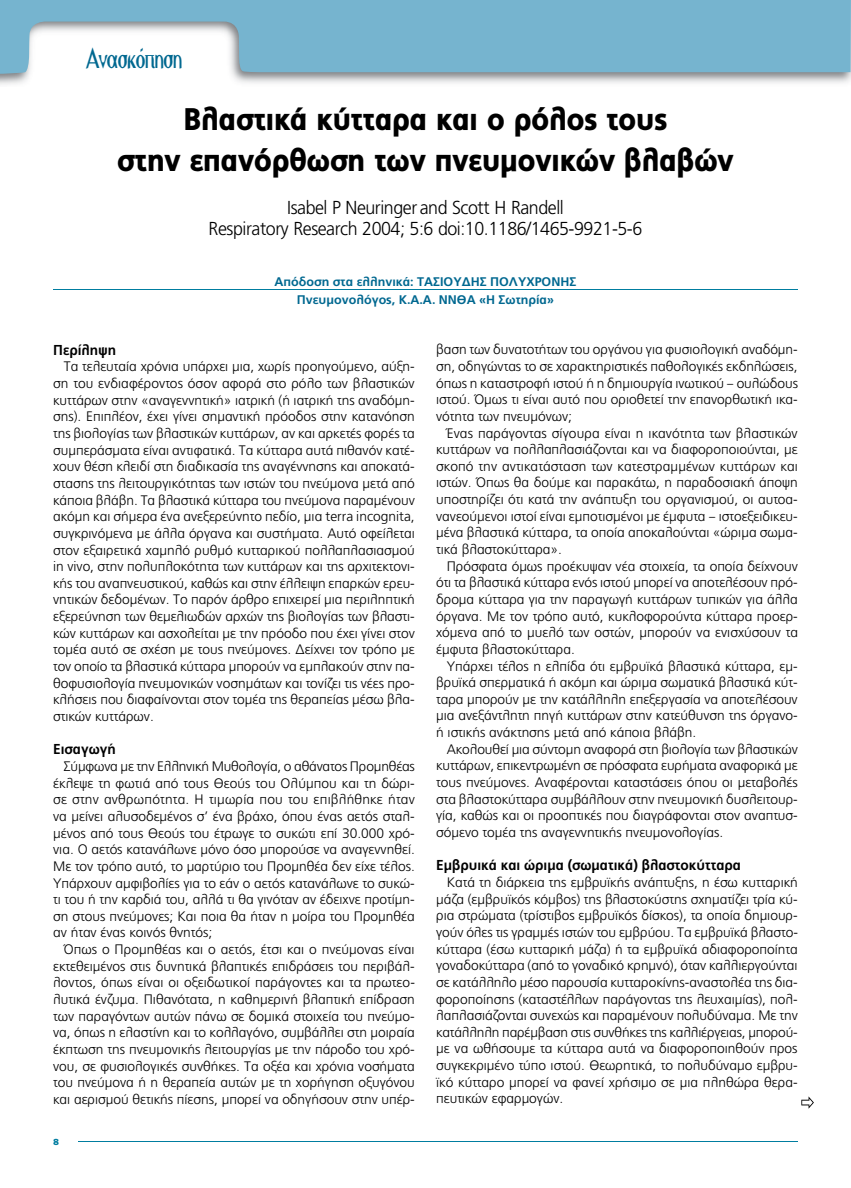
<style>
.page{position:relative;width:851px;height:1188px;background:#fff}
.page>*{position:absolute;margin:0;border:0;box-sizing:border-box;transform-origin:0 0}
.t1{font:900 31.25px/41.2px "PF Catalog";letter-spacing:-.025em;color:#000;text-align:center;scale:.9 1}
.t2{font:300 30px "CF Holly";letter-spacing:-.05em;color:#006890;scale:.8 1}
.t3{font:300 18.75px/21.2px "PF Catalog";letter-spacing:-.025em;color:#000;text-align:center;scale:.95 1}
.t4{font:700 14.38px "PF Catalog";color:#000;scale:.95 1}
.t5{font:300 13.75px/16.6px "PF Catalog";color:#000;text-align:justify}
.t6{font:700 12.5px/18.8px "PF Catalog";color:#006890;text-align:center}
.t7{font:900 8.75px "PF Catalog";color:#007da0;scale:1.15 1}
</style>
<div class="page">
<svg style="left:0;top:0;width:850px;height:74px;background:#8bbed4"></svg>
<hr style="left:78px;top:1141px;width:719px;height:1px;background:#007da0">
<hr style="left:53px;top:289px;width:744px;height:1px;background:#007da0">
<svg style="left:801px;top:1096px;width:12px;height:12px"></svg>
<h2 class="t2" style="left:86px;top:44px;width:122px">Ανασκόπηση</h2>
<h1 class="t1" style="left:117px;top:99px;width:687px">Βλαστικά κύτταρα και ο ρόλος τους<br>στην επανόρθωση των πνευμονικών βλαβών</h1>
<h3 class="t3" style="left:208px;top:197px;width:458px">Isabel P Neuringer and Scott H Randell<br>Respiratory Research 2004; 5:6 doi:10.1186/1465-9921-5-6</h3>
<p class="t6" style="left:274px;top:272px;width:303px">Απόδοση στα ελληνικά: ΤΑΣΙΟΥΔΗΣ ΠΟΛΥΧΡΟΝΗΣ<br>Πνευμονολόγος, K.A.A. ΝΝΘΑ «Η Σωτηρία»</p>
<p class="t4" style="left:53px;top:341px;width:68px">Περίληψη</p>
<p class="t5" style="left:53px;top:358px;width:363px;text-indent:11px">Tα τελευταία χρόνια υπάρχει μια, χωρίς προηγούμενο, αύξη&shy;ση του ενδιαφέροντος όσον αφορά στο ρόλο των βλαστικών κυττάρων στην «αναγεννητική» ιατρική (ή ιατρική της αναδόμη&shy;σης). Επιπλέον, έχει γίνει σημαντική πρόοδος στην κατανόηση της βιολογίας των βλαστικών κυττάρων, αν και αρκετές φορές τα συμπεράσματα είναι αντιφατικά. Τα κύτταρα αυτά πιθανόν κατέ&shy;χουν θέση κλειδί στη διαδικασία της αναγέννησης και αποκατά&shy;στασης της λειτουργικότητας των ιστών του πνεύμονα μετά από κάποια βλάβη. Τα βλαστικά κύτταρα του πνεύμονα παραμένουν ακόμη και σήμερα ένα ανεξερεύνητο πεδίο, μια terra incognita, συγκρινόμενα με άλλα όργανα και συστήματα. Αυτό οφείλεται στον εξαιρετικά χαμηλό ρυθμό κυτταρικού πολλαπλασιασμού in vivo, στην πολυπλοκότητα των κυττάρων και της αρχιτεκτονι&shy;κής του αναπνευστικού, καθώς και στην έλλειψη επαρκών ερευ&shy;νητικών δεδομένων. Το παρόν άρθρο επιχειρεί μια περιληπτική εξερεύνηση των θεμελιωδών αρχών της βιολογίας των βλαστι&shy;κών κυττάρων και ασχολείται με την πρόοδο που έχει γίνει στον τομέα αυτό σε σχέση με τους πνεύμονες. Δείχνει τον τρόπο με τον οποίο τα βλαστικά κύτταρα μπορούν να εμπλακούν στην πα&shy;θοφυσιολογία πνευμονικών νοσημάτων και τονίζει τις νέες προ&shy;κλήσεις που διαφαίνονται στον τομέα της θεραπείας μέσω βλα&shy;στικών κυττάρων.</p>
<p class="t4" style="left:53px;top:740px;width:67px">Εισαγωγή</p>
<p class="t5" style="left:53px;top:758px;width:363px;text-indent:11px">Σύμφωνα με την Ελληνική Μυθολογία, ο αθάνατος Προμηθέας έκλεψε τη φωτιά από τους Θεούς του Ολύμπου και τη δώρι&shy;σε στην ανθρωπότητα. Η τιμωρία που του επιβλήθηκε ήταν να μείνει αλυσοδεμένος σ’ ένα βράχο, όπου ένας αετός σταλ&shy;μένος από τους Θεούς του έτρωγε το συκώτι επί 30.000 χρό&shy;νια. Ο αετός κατανάλωνε μόνο όσο μπορούσε να αναγεννηθεί.<br>Με τον τρόπο αυτό, το μαρτύριο του Προμηθέα δεν είχε τέλος.<br>Υπάρχουν αμφιβολίες για το εάν ο αετός κατανάλωνε το συκώ&shy;τι του ή την καρδιά του, αλλά τι θα γινόταν αν έδειχνε προτίμη&shy;ση στους πνεύμονες; Και ποια θα ήταν η μοίρα του Προμηθέα αν ήταν ένας κοινός θνητός;</p>
<p class="t5" style="left:53px;top:940px;width:363px;text-indent:11px">Όπως ο Προμηθέας και ο αετός, έτσι και ο πνεύμονας είναι εκτεθειμένος στις δυνητικά βλαπτικές επιδράσεις του περιβάλ&shy;λοντος, όπως είναι οι οξειδωτικοί παράγοντες και τα πρωτεο&shy;λυτικά ένζυμα. Πιθανότατα, η καθημερινή βλαπτική επίδραση των παραγόντων αυτών πάνω σε δομικά στοιχεία του πνεύμο&shy;να, όπως η ελαστίνη και το κολλαγόνο, συμβάλλει στη μοιραία έκπτωση της πνευμονικής λειτουργίας με την πάροδο του χρό&shy;νου, σε φυσιολογικές συνθήκες. Τα οξέα και χρόνια νοσήματα του πνεύμονα ή η θεραπεία αυτών με τη χορήγηση οξυγόνου και αερισμού θετικής πίεσης, μπορεί να οδηγήσουν στην υπέρ-</p>
<p class="t7" style="left:53px;top:1136px;width:7px">8</p>
<p class="t5" style="left:436px;top:341px;width:363px">βαση των δυνατοτήτων του οργάνου για φυσιολογική αναδόμη&shy;ση, οδηγώντας το σε χαρακτηριστικές παθολογικές εκδηλώσεις, όπως η καταστροφή ιστού ή η δημιουργία ινωτικού – ουλώδους ιστού. Όμως τι είναι αυτό που οριοθετεί την επανορθωτική ικα&shy;νότητα των πνευμόνων;</p>
<p class="t5" style="left:436px;top:424px;width:363px;text-indent:11px">Ένας παράγοντας σίγουρα είναι η ικανότητα των βλαστικών κυττάρων να πολλαπλασιάζονται και να διαφοροποιούνται, με σκοπό την αντικατάσταση των κατεστραμμένων κυττάρων και ιστών. Όπως θα δούμε και παρακάτω, η παραδοσιακή άποψη υποστηρίζει ότι κατά την ανάπτυξη του οργανισμού, οι αυτοα&shy;νανεούμενοι ιστοί είναι εμποτισμένοι με έμφυτα – ιστοεξειδικευ&shy;μένα βλαστικά κύτταρα, τα οποία αποκαλούνται «ώριμα σωμα&shy;τικά βλαστοκύτταρα».</p>
<p class="t5" style="left:436px;top:557px;width:363px;text-indent:11px">Πρόσφατα όμως προέκυψαν νέα στοιχεία, τα οποία δείχνουν ότι τα βλαστικά κύτταρα ενός ιστού μπορεί να αποτελέσουν πρό&shy;δρομα κύτταρα για την παραγωγή κυττάρων τυπικών για άλλα όργανα. Με τον τρόπο αυτό, κυκλοφορούντα κύτταρα προερ&shy;χόμενα από το μυελό των οστών, μπορούν να ενισχύσουν τα έμφυτα βλαστοκύτταρα.</p>
<p class="t5" style="left:436px;top:657px;width:363px;text-indent:11px">Υπάρχει τέλος η ελπίδα ότι εμβρυϊκά βλαστικά κύτταρα, εμ&shy;βρυϊκά σπερματικά ή ακόμη και ώριμα σωματικά βλαστικά κύτ&shy;ταρα μπορούν με την κατάλληλη επεξεργασία να αποτελέσουν μια ανεξάντλητη πηγή κυττάρων στην κατεύθυνση της όργανο&shy;ή ιστικής ανάκτησης μετά από κάποια βλάβη.</p>
<p class="t5" style="left:436px;top:740px;width:363px;text-indent:11px">Ακολουθεί μια σύντομη αναφορά στη βιολογία των βλαστικών κυττάρων, επικεντρωμένη σε πρόσφατα ευρήματα αναφορικά με τους πνεύμονες. Αναφέρονται καταστάσεις όπου οι μεταβολές στα βλαστοκύτταρα συμβάλλουν στην πνευμονική δυσλειτουρ&shy;γία, καθώς και οι προοπτικές που διαγράφονται στον αναπτυσ&shy;σόμενο τομέα της αναγεννητικής πνευμονολογίας.</p>
<p class="t4" style="left:436px;top:856px;width:322px">Εμβρυικά και ώριμα (σωματικά) βλαστοκύτταρα</p>
<p class="t5" style="left:436px;top:873px;width:363px;text-indent:11px">Κατά τη διάρκεια της εμβρυϊκής ανάπτυξης, η έσω κυτταρική μάζα (εμβρυϊκός κόμβος) της βλαστοκύστης σχηματίζει τρία κύ&shy;ρια στρώματα (τρίστιβος εμβρυϊκός δίσκος), τα οποία δημιουρ&shy;γούν όλες τις γραμμές ιστών του εμβρύου. Τα εμβρυϊκά βλαστο&shy;κύτταρα (έσω κυτταρική μάζα) ή τα εμβρυϊκά αδιαφοροποίητα γοναδοκύτταρα (από το γοναδικό κρημνό), όταν καλλιεργούνται σε κατάλληλο μέσο παρουσία κυτταροκίνης-αναστολέα της δια&shy;φοροποίησης (καταστέλλων παράγοντας της λευχαιμίας), πολ&shy;λαπλασιάζονται συνεχώς και παραμένουν πολυδύναμα. Με την κατάλληλη παρέμβαση στις συνθήκες της καλλιέργειας, μπορού&shy;με να ωθήσουμε τα κύτταρα αυτά να διαφοροποιηθούν προς συγκεκριμένο τύπο ιστού. Θεωρητικά, το πολυδύναμο εμβρυ&shy;ϊκό κύτταρο μπορεί να φανεί χρήσιμο σε μια πληθώρα θερα&shy;πευτικών εφαρμογών.</p>
</div>
